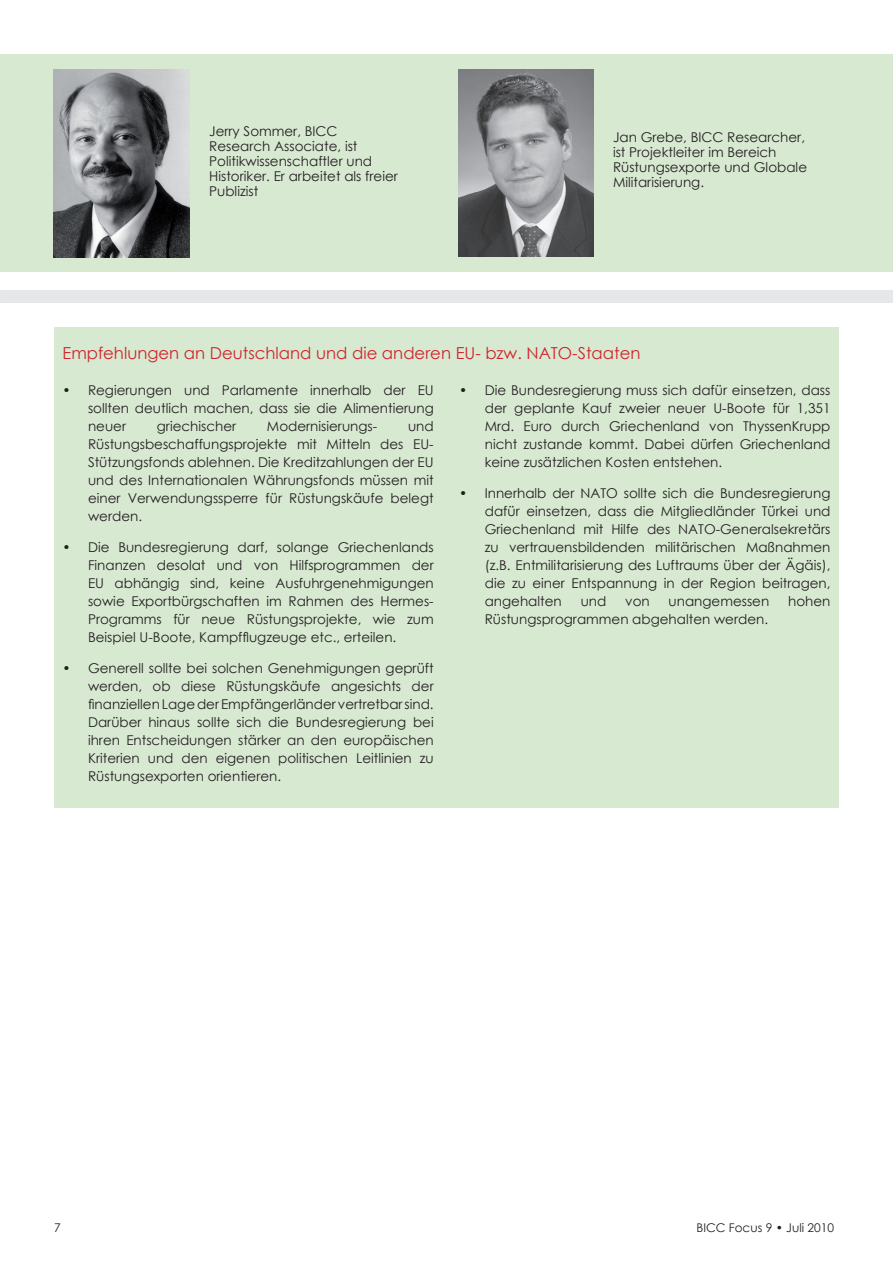
<style>
.page{position:relative;width:893px;height:1263px;background:#fff}
.page>*{position:absolute;margin:0;border:0;box-sizing:border-box;transform-origin:0 0}
.t1{font:16.5px "Century Gothic";color:#d1232a}
.t2{font:13.5px/18px "Century Gothic";color:#231f20;text-align:justify}
.t3{font:12px "Century Gothic";color:#231f20}
</style>
<div class="page">
<div style="left:0;top:54px;width:893px;height:218px;background:#d8e9d2"></div>
<div style="left:0;top:291px;width:893px;height:12px;background:#e6e7e9"></div>
<div style="left:54px;top:328px;width:785px;height:480px;background:#d8e9d2"></div>
<img style="left:458px;top:69px;width:136px;height:188px">
<img style="left:54px;top:69px;width:135px;height:189px">
<p class="t2" style="left:209px;top:123px;width:190px;line-height:15px;text-align:left">Jerry Sommer, BICC<br>Research Associate, ist<br>Politikwissenschaftler und<br>Historiker. Er arbeitet als freier<br>Publizist</p>
<p class="t2" style="left:613px;top:130px;width:196px;line-height:15px;text-align:left">Jan Grebe, BICC Researcher, ist Projektleiter im Bereich<br>Rüstungsexporte und Globale<br>Militarisierung.</p>
<p class="t1" style="left:63px;top:342px;width:579px">Empfehlungen an Deutschland und die anderen EU- bzw. NATO-Staaten</p>
<p class="t2" style="left:88px;top:381px;width:347px;text-indent:-26px">• Regierungen und Parlamente innerhalb der EU sollten deutlich machen, dass sie die Alimentierung neuer</p>
<p class="t2" style="left:157px;top:417px;width:81px">griechischer</p>
<p class="t2" style="left:267px;top:417px;width:112px">Modernisierungs-</p>
<p class="t2" style="left:88px;top:417px;width:347px;text-indent:320px">und Rüstungsbeschaffungsprojekte mit Mitteln des EU-Stützungsfonds ablehnen. Die Kreditzahlungen der EU und des Internationalen Währungsfonds müssen mit einer Verwendungssperre für Rüstungskäufe belegt werden.</p>
<p class="t2" style="left:88px;top:538px;width:347px;text-indent:-26px">• Die Bundesregierung darf, solange Griechenlands Finanzen desolat und von Hilfsprogrammen der EU abhängig sind, keine Ausfuhrgenehmigungen sowie Exportbürgschaften im Rahmen des Hermes-Programms für neue Rüstungsprojekte, wie zum Beispiel U-Boote, Kampfflugzeuge etc., erteilen.</p>
<p class="t2" style="left:88px;top:659px;width:347px;text-indent:-26px">• Generell sollte bei solchen Genehmigungen geprüft werden, ob diese Rüstungskäufe angesichts der finanziellen Lage der Empfängerländer vertretbar sind.<br>Darüber hinaus sollte sich die Bundesregierung bei ihren Entscheidungen stärker an den europäischen Kriterien und den eigenen politischen Leitlinien zu Rüstungsexporten orientieren.</p>
<p class="t2" style="left:485px;top:381px;width:347px;text-indent:-26px">• Die Bundesregierung muss sich dafür einsetzen, dass der geplante Kauf zweier neuer U-Boote für 1,351<br>Mrd. Euro durch Griechenland von ThyssenKrupp nicht zustande kommt. Dabei dürfen Griechenland keine zusätzlichen Kosten entstehen.</p>
<p class="t2" style="left:485px;top:484px;width:347px;text-indent:-26px">• Innerhalb der NATO sollte sich die Bundesregierung dafür einsetzen, dass die Mitgliedländer Türkei und Griechenland mit Hilfe des NATO-Generalsekretärs zu vertrauensbildenden militärischen Maßnahmen (z.B. Entmilitarisierung des Luftraums über der Ägäis), die zu einer Entspannung in der Region beitragen, angehalten</p>
<p class="t2" style="left:581px;top:592px;width:27px">und</p>
<p class="t2" style="left:625px;top:592px;width:26px">von</p>
<p class="t2" style="left:669px;top:592px;width:102px">unangemessen</p>
<p class="t2" style="left:788px;top:592px;width:44px">hohen</p>
<p class="t2" style="left:485px;top:610px;width:285px">Rüstungsprogrammen abgehalten werden.</p>
<p class="t3" style="left:54px;top:1219px;width:8px">7</p>
<p class="t3" style="left:696px;top:1219px;width:139px">BICC Focus 9 • Juli 2010</p>
</div>
